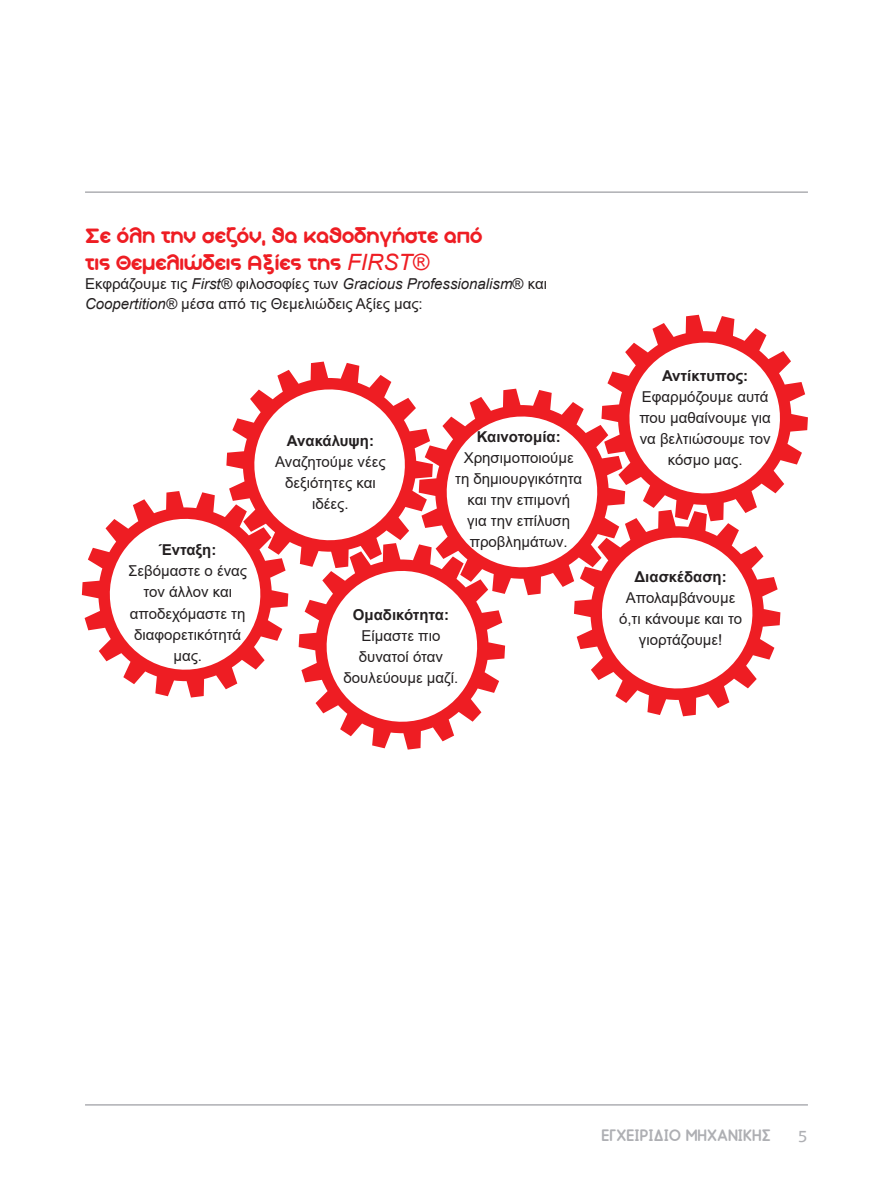
<style>
.page{position:relative;width:893px;height:1191px;background:#fff}
.page>*{position:absolute;margin:0;border:0;box-sizing:border-box;transform-origin:0 0}
.Sub_Header_Centered{font:22.5px/27px "Aka Acid GR Soft Ice Cream";color:#ee1d23}
.t1{font:700 16.5px "Aka Acid Odin";color:#aeafb3}
.t2{font:16.5px "Shinn";color:#aeafb3}
.Regular_text{font:15px/21px "Arial";color:#231f20;text-align:center}
.Regular_text-2{font:700 15px "Arial";color:#231f20}
.s1{font-family:"Arial";font-style:italic}
.s2{font-style:italic}
</style>
<div class="page">
<hr style="left:85px;top:1104px;width:723px;height:1px;background:#aeafb3">
<hr style="left:85px;top:191px;width:723px;height:2px;background:#aeafb3">
<svg style="left:226px;top:361px;width:166px;height:185px"></svg>
<svg style="left:82px;top:491px;width:206px;height:206px"></svg>
<svg style="left:299px;top:389px;width:481px;height:360px"></svg>
<svg style="left:601px;top:315px;width:207px;height:206px"></svg>
<p class="Sub_Header_Centered" style="left:85px;top:222px;width:399px">Σε όλη την σεζόν, θα καθοδηγήστε από τις Θεμελιώδεις Αξίες της <span class="s1">FIRST®</span></p>
<p class="Regular_text" style="left:85px;top:274px;width:464px;line-height:19.5px;text-align:left">Εκφράζουμε τις <span class="s2">First®</span> φιλοσοφίες των <span class="s2">Gracious Professionalism</span>® και<br><span class="s2">Coopertition®</span> μέσα από τις Θεμελιώδεις Αξίες μας:</p>
<p class="Regular_text-2" style="left:159px;top:539px;width:59px">Ένταξη:</p>
<p class="Regular_text" style="left:128px;top:560px;width:120px">Σεβόμαστε ο ένας τον άλλον και αποδεχόμαστε τη διαφορετικότητά μας.</p>
<p class="Regular_text-2" style="left:287px;top:430px;width:89px">Ανακάλυψη:</p>
<p class="Regular_text" style="left:275px;top:451px;width:112px">Αναζητούμε νέες δεξιότητες και ιδέες.</p>
<p class="Regular_text-2" style="left:477px;top:426px;width:85px">Καινοτομία:</p>
<p class="Regular_text" style="left:455px;top:447px;width:129px">Χρησιμοποιούμε τη δημιουργικότητα και την επιμονή<br>για την επίλυση προβλημάτων.</p>
<p class="Regular_text-2" style="left:353px;top:604px;width:98px">Ομαδικότητα:</p>
<p class="Regular_text" style="left:344px;top:625px;width:116px">Είμαστε πιο δυνατοί όταν δουλεύουμε μαζί.</p>
<p class="Regular_text-2" style="left:662px;top:365px;width:88px">Αντίκτυπος:</p>
<p class="Regular_text" style="left:639px;top:386px;width:133px">Εφαρμόζουμε αυτά που μαθαίνουμε για να βελτιώσουμε τον κόσμο μας.</p>
<p class="Regular_text-2" style="left:634px;top:566px;width:94px">Διασκέδαση:</p>
<p class="Regular_text" style="left:619px;top:587px;width:125px">Απολαμβάνουμε ό,τι κάνουμε και το γιορτάζουμε!</p>
<p class="t1" style="left:601px;top:1125px;width:171px">ΕΓΧΕΙΡΙΔΙΟ ΜΗΧΑΝΙΚΗΣ</p>
<p class="t2" style="left:797px;top:1125px;width:12px">5</p>
</div>
